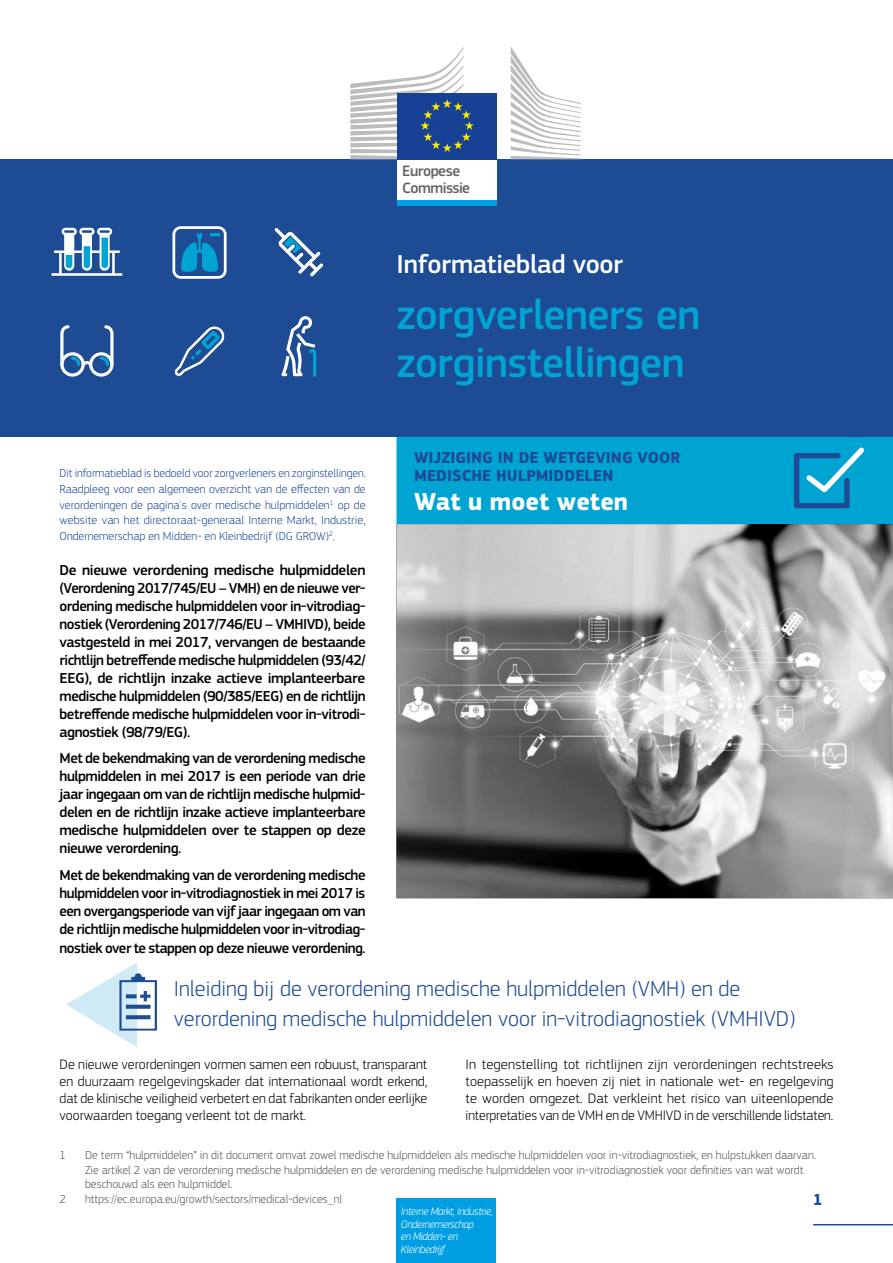
<style>
.page{position:relative;width:893px;height:1263px;background:#fff}
.page>*{position:absolute;margin:0;border:0;box-sizing:border-box;transform-origin:0 0}
.t1{font:500 43.5px/48px "EC Square Sans Pro";letter-spacing:-.015em;color:#00a4d3}
.t2{font:500 27px "EC Square Sans Pro";letter-spacing:-.015em;color:#fff}
.t3{font:700 25.5px "EC Square Sans Pro";color:#fff}
.t4{font:300 22.5px/30px "EC Square Sans Pro";color:#1d4b94}
.t5{font:700 16.5px/18px "EC Square Sans Pro";color:#1d4b94}
.t6{font:500 15.6px/16.4px "EC Square Sans Pro";letter-spacing:-.035em;color:#646363}
.t7{font:500 15px/18px "EC Square Sans Pro";letter-spacing:-.03em;color:#000;text-align:justify}
.t8{font:300 14.25px/17.1px "EC Square Sans Pro";letter-spacing:-.005em;color:#000;text-align:justify}
.t9{font:300 12px/14.4px "EC Square Sans Pro";color:#575756}
.t10{font:300 12px/15.6px "EC Square Sans Pro";color:#1d4b94;text-align:justify}
.t11{font:italic 300 11.25px/12.8px "EC Square Sans Pro";letter-spacing:-.03em;color:#fff;scale:.95 1}
</style>
<div class="page">
<div style="left:0;top:159px;width:893px;height:278px;background:#1d4b94"></div>
<img style="left:396px;top:524px;width:497px;height:374px">
<div style="left:397px;top:1198px;width:99px;height:65px;background:#009fe3"></div>
<div style="left:396px;top:437px;width:497px;height:87px;background:#00a4d3"></div>
<hr style="left:814px;top:1224px;width:79px;height:1px;background:#1d4b94">
<div style="left:397px;top:157px;width:100px;height:44px;background:#fff"></div>
<div style="left:397px;top:93px;width:100px;height:66px;background:#164194"></div>
<svg style="left:350px;top:47px;width:124px;height:112px"></svg>
<div style="left:397px;top:200px;width:100px;height:6px;background:#009fe3"></div>
<svg style="left:511px;top:47px;width:70px;height:112px"></svg>
<svg style="left:66px;top:963px;width:91px;height:84px"></svg>
<svg style="left:181px;top:233px;width:39px;height:39px"></svg>
<div style="left:172px;top:226px;width:55px;height:53px;border:3px solid #fff;border-radius:7px"></div>
<svg style="left:281px;top:316px;width:35px;height:61px"></svg>
<svg style="left:52px;top:228px;width:70px;height:48px"></svg>
<svg style="left:60px;top:325px;width:54px;height:52px"></svg>
<svg style="left:274px;top:228px;width:49px;height:49px"></svg>
<svg style="left:174px;top:326px;width:51px;height:51px"></svg>
<p class="t6" style="left:402px;top:163px;width:69px">Europese<br>Commissie</p>
<p class="t10" style="left:60px;top:466px;width:308px">Dit informatieblad is bedoeld voor zorgverleners en zorginstellingen.<br>Raadpleeg voor een algemeen overzicht van de effecten van de verordeningen de pagina's over medische hulpmiddelen<sup>1</sup> op de website van het directoraat-generaal Interne Markt, Industrie, Ondernemerschap en Midden- en Kleinbedrijf (DG GROW)<sup>2</sup>.</p>
<p class="t7" style="left:60px;top:561px;width:308px">De nieuwe verordening medische hulpmiddelen (Verordening 2017/745/EU – VMH) en de nieuwe ver&shy;ordening medische hulpmiddelen voor in-vitrodiag&shy;nostiek (Verordening 2017/746/EU – VMHIVD), beide vastgesteld in mei 2017, vervangen de bestaande richtlijn betreffende medische hulpmiddelen (93/42/ EEG), de richtlijn inzake actieve implanteerbare medische hulpmiddelen (90/385/EEG) en de richtlijn betreffende medische hulpmiddelen voor in-vitrodi&shy;agnostiek (98/79/EG).</p>
<p class="t7" style="left:60px;top:750px;width:308px">Met de bekendmaking van de verordening medische hulpmiddelen in mei 2017 is een periode van drie jaar ingegaan om van de richtlijn medische hulpmid&shy;delen en de richtlijn inzake actieve implanteerbare medische hulpmiddelen over te stappen op deze nieuwe verordening.</p>
<p class="t7" style="left:60px;top:866px;width:308px">Met de bekendmaking van de verordening medische hulpmiddelen voor in-vitrodiagnostiek in mei 2017 is een overgangsperiode van vijf jaar ingegaan om van de richtlijn medische hulpmiddelen voor in-vitrodiag&shy;nostiek over te stappen op deze nieuwe verordening.</p>
<h2 class="t2" style="left:396px;top:248px;width:228px">Informatieblad voor</h2>
<h1 class="t1" style="left:396px;top:292px;width:305px">zorgverleners en zorginstellingen</h1>
<p class="t5" style="left:414px;top:449px;width:268px">WIJZIGING IN DE WETGEVING VOOR<br>MEDISCHE HULPMIDDELEN</p>
<h3 class="t3" style="left:414px;top:486px;width:215px">Wat u moet weten</h3>
<h3 class="t4" style="left:174px;top:973px;width:623px">Inleiding bij de verordening medische hulpmiddelen (VMH) en de verordening medische hulpmiddelen voor in-vitrodiagnostiek (VMHIVD)</h3>
<p class="t8" style="left:60px;top:1055px;width:369px">De nieuwe verordeningen vormen samen een robuust, transparant en duurzaam regelgevingskader dat internationaal wordt erkend, dat de klinische veiligheid verbetert en dat fabrikanten onder eerlijke voorwaarden toegang verleent tot de markt.</p>
<p class="t8" style="left:466px;top:1055px;width:370px">In tegenstelling tot richtlijnen zijn verordeningen rechtstreeks toepasselijk en hoeven zij niet in nationale wet- en regelgeving te worden omgezet. Dat verkleint het risico van uiteenlopende interpretaties van de VMH en de VMHIVD in de verschillende lidstaten.</p>
<p class="t9" style="left:60px;top:1148px;width:8px">1</p>
<p class="t9" style="left:85px;top:1148px;width:732px">De term “hulpmiddelen” in dit document omvat zowel medische hulpmiddelen als medische hulpmiddelen voor in-vitrodiagnostiek, en hulpstukken daarvan.<br>Zie artikel 2 van de verordening medische hulpmiddelen en de verordening medische hulpmiddelen voor in-vitrodiagnostiek voor definities van wat wordt beschouwd als een hulpmiddel.</p>
<p class="t9" style="left:60px;top:1191px;width:8px">2</p>
<p class="t9" style="left:85px;top:1191px;width:259px">https://ec.europa.eu/growth/sectors/medical-devices_nl</p>
<p class="t5" style="left:813px;top:1190px;width:11px">1</p>
<p class="t11" style="left:401px;top:1205px;width:98px">Interne Markt, Industrie,<br>Ondernemerschap<br>en Midden- en<br>Kleinbedrijf</p>
</div>
